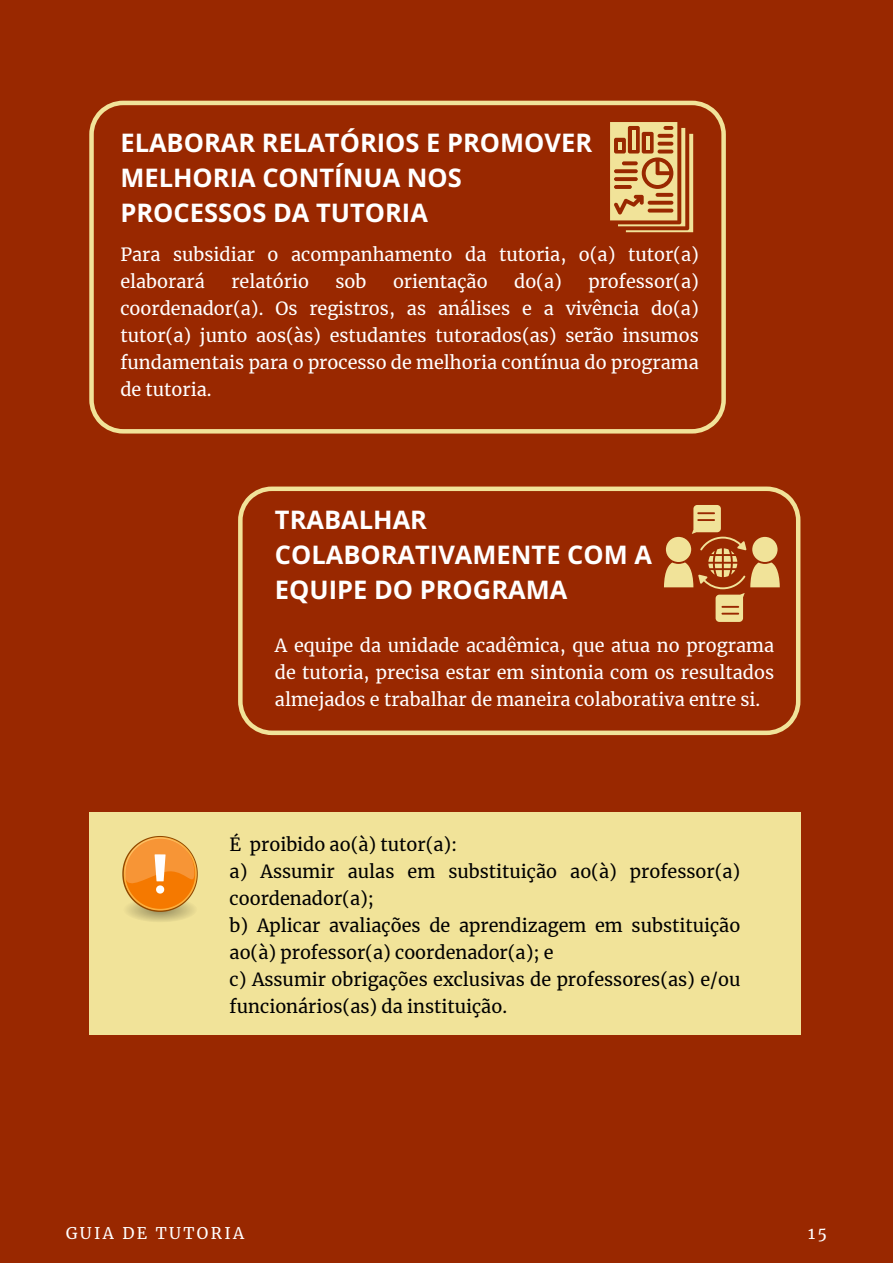
<style>
.page{position:relative;width:893px;height:1264px;background:#fff}
.page>*{position:absolute;margin:0;border:0;box-sizing:border-box;transform-origin:0 0}
.t1{font:700 25.5px/34.8px "Open Sans";color:#fff}
.t2{font:18px/27px "Merriweather";color:#fff;text-align:justify}
.t3{font:18px/27px "Merriweather";color:#000}
.t4{font:15.9px "Merriweather";letter-spacing:.15em;color:#fff}
</style>
<div class="page">
<div style="left:0;top:0;width:892px;height:1262px;background:#992800"></div>
<svg style="left:89px;top:101px;width:636px;height:332px"></svg>
<svg style="left:610px;top:122px;width:83px;height:110px"></svg>
<svg style="left:238px;top:486px;width:562px;height:249px"></svg>
<svg style="left:664px;top:505px;width:115px;height:117px"></svg>
<div style="left:89px;top:812px;width:711px;height:222px;background:#f1e399"></div>
<svg style="left:122px;top:836px;width:76px;height:86px"></svg>
<h1 class="t1" style="left:120px;top:125px;width:473px">ELABORAR RELATÓRIOS E PROMOVER<br>MELHORIA CONTÍNUA NOS<br>PROCESSOS DA TUTORIA</h1>
<p class="t2" style="left:120px;top:241px;width:580px">Para subsidiar o acompanhamento da tutoria, o(a) tutor(a) elaborará</p>
<p class="t2" style="left:231px;top:268px;width:79px">relatório</p>
<p class="t2" style="left:335px;top:268px;width:32px">sob</p>
<p class="t2" style="left:393px;top:268px;width:96px">orientação</p>
<p class="t2" style="left:514px;top:268px;width:49px">do(a)</p>
<p class="t2" style="left:120px;top:268px;width:580px;text-indent:468px">professor(a) coordenador(a). Os registros, as análises e a vivência do(a) tutor(a) junto aos(às) estudantes tutorados(as) serão insumos fundamentais para o processo de melhoria contínua do programa de tutoria.</p>
<h1 class="t1" style="left:275px;top:502px;width:378px">TRABALHAR<br>COLABORATIVAMENTE COM A<br>EQUIPE DO PROGRAMA</h1>
<p class="t2" style="left:275px;top:632px;width:500px">A equipe da unidade acadêmica, que atua no programa de tutoria, precisa estar em sintonia com os resultados almejados e trabalhar de maneira colaborativa entre si.</p>
<p class="t3" style="left:229px;top:830px;width:512px">É proibido ao(à) tutor(a):<br>a) Assumir aulas em substituição ao(à) professor(a) coordenador(a);<br>b) Aplicar avaliações de aprendizagem em substituição ao(à) professor(a) coordenador(a); e<br>c) Assumir obrigações exclusivas de professores(as) e/ou funcionários(as) da instituição.</p>
<p class="t4" style="left:66px;top:1223px;width:180px">GUIA DE TUTORIA</p>
<p class="t4" style="left:808px;top:1223px;width:20px">15</p>
</div>
